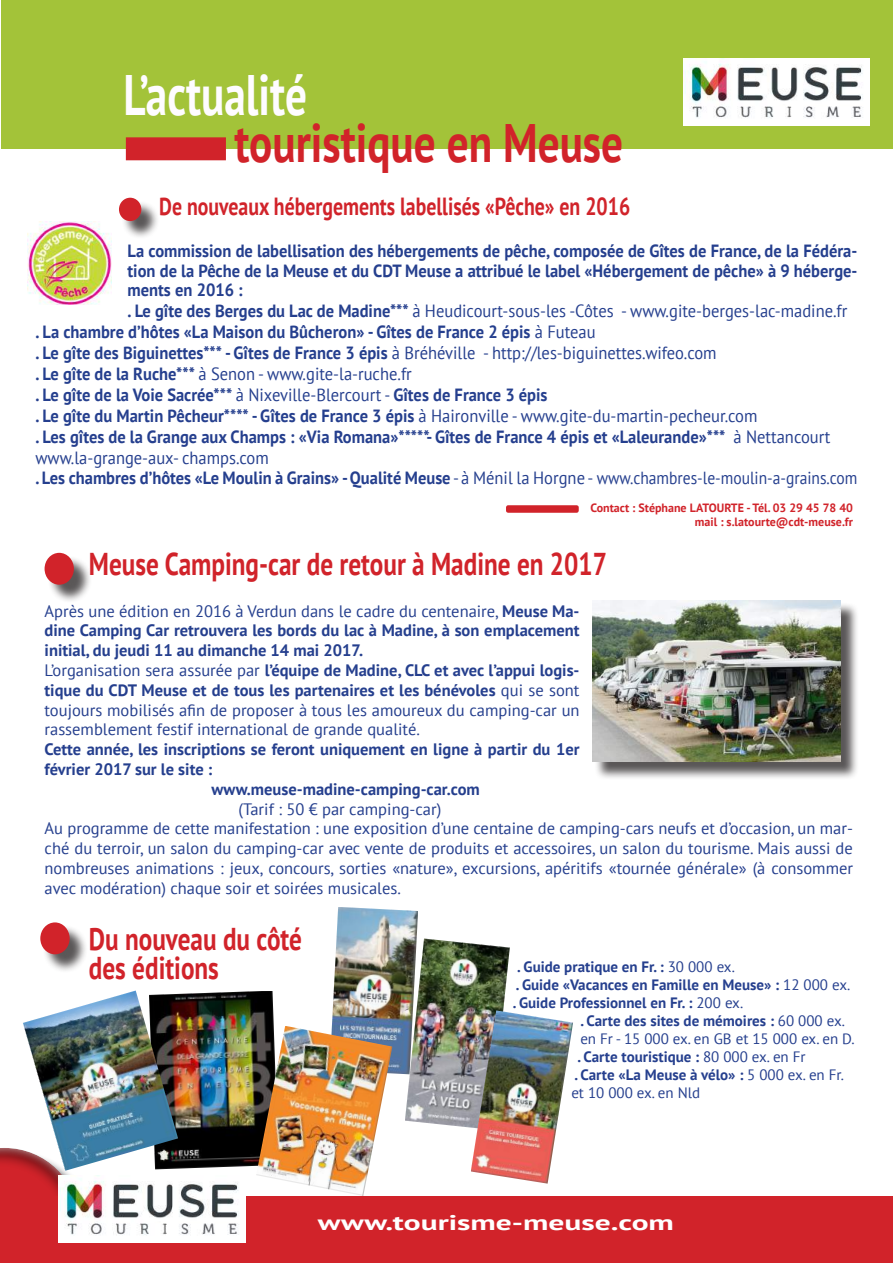
<style>
.page{position:relative;width:893px;height:1263px;background:#fff}
.page>*{position:absolute;margin:0;border:0;box-sizing:border-box;transform-origin:0 0}
.t1{font:700 56.85px "PT Sans";color:#fefcff;scale:.76 1}
.t2{font:700 54px "PT Sans";color:#d1232a;scale:.8 1}
.t3{font:700 31.5px/28.5px "PT Sans";color:#d1232a;scale:.8 1}
.t4{font:700 24.75px "PT Sans";color:#d1232a;scale:.8 1}
.t5{font:700 21px "PT Sans";color:#fff;scale:1.5 1}
.t6{font:700 17.7px "PT Sans";color:#253f8e;scale:.93 1}
.t7{font:17.7px "PT Sans";color:#253f8e;scale:.93 1}
.t8{font:16.5px/19.8px "PT Sans";color:#253f8e}
.t9{font:700 16.5px "PT Sans";color:#253f8e}
.t10{font:700 15px "PT Sans";color:#253f8e}
.t11{font:15px "PT Sans";color:#253f8e}
.t12{font:700 12px/14.4px "PT Sans";color:#d1232a;text-align:right}
.s1{font-weight:700}
.s2{font-weight:400}
.s3{font-weight:400;font-size:17.55px}
</style>
<div class="page">
<div style="left:1px;top:0;width:891px;height:149px;background:#a3c339"></div>
<img style="left:683px;top:59px;width:187px;height:67px">
<div style="left:122px;top:200px;width:38px;height:39px;background:#231f20;opacity:.75"></div>
<div style="left:119px;top:198px;width:22px;height:23px;background:#d1232a;border-radius:50%"></div>
<div style="left:507px;top:506px;width:71px;height:6px;background:#d1232a;border-radius:2px"></div>
<div style="left:506px;top:505px;width:73px;height:8px;border:2px solid #d1232a;border-radius:2px"></div>
<div style="left:0;top:1145px;width:80px;height:118px;background:#fff;opacity:.75"></div>
<div style="left:47px;top:1196px;width:846px;height:67px;background:#d1232a"></div>
<img style="left:58px;top:1175px;width:187px;height:67px">
<img style="left:27px;top:221px;width:85px;height:83px">
<div style="left:595px;top:602px;width:264px;height:178px;background:#231f20;opacity:.75"></div>
<img style="left:592px;top:600px;width:248px;height:161px">
<div style="left:43px;top:925px;width:45px;height:48px;background:#231f20;opacity:.75"></div>
<div style="left:40px;top:922px;width:30px;height:32px;background:#d1232a;border-radius:50%"></div>
<img style="left:178px;top:991px;width:96px;height:178px">
<div style="left:126px;top:137px;width:100px;height:23px;background:#d1232a;border:2px solid #d1232a"></div>
<img style="left:23px;top:990px;width:155px;height:181px">
<div style="left:47px;top:556px;width:45px;height:47px;background:#231f20;opacity:.75"></div>
<div style="left:45px;top:553px;width:29px;height:32px;background:#d1232a;border-radius:50%"></div>
<img style="left:405px;top:938px;width:105px;height:190px">
<img style="left:471px;top:1010px;width:102px;height:173px">
<img style="left:331px;top:907px;width:87px;height:167px">
<img style="left:256px;top:1026px;width:136px;height:170px">
<h1 class="t1" style="left:123px;top:58px;width:243px">L’actualité</h1>
<h2 class="t2" style="left:234px;top:108px;width:487px">touristique en Meuse</h2>
<h3 class="t4" style="left:159px;top:189px;width:590px">De nouveaux hébergements labellisés «Pêche» en 2016</h3>
<p class="t6" style="left:128px;top:239px;width:786px">La commission de labellisation des hébergements de pêche, composée de Gîtes de France, de la Fédéra-</p>
<p class="t6" style="left:128px;top:259px;width:786px">tion de la Pêche de la Meuse et du CDT Meuse a attribué le label «Hébergement de pêche» à 9 héberge-</p>
<p class="t6" style="left:128px;top:279px;width:125px">ments en 2016 :</p>
<p class="t7" style="left:128px;top:300px;width:776px"><span class="s1">. Le gîte des Berges du Lac de Madine***</span> à Heudicourt-sous-les -Côtes - www.gite-berges-lac-madine.fr</p>
<p class="t6" style="left:36px;top:321px;width:604px">. La chambre d’hôtes «La Maison du Bûcheron» - Gîtes de France 2 épis <span class="s2">à Futeau</span></p>
<p class="t7" style="left:36px;top:342px;width:734px"><span class="s1">. Le gîte des Biguinettes*** - Gîtes de France 3 épis</span> à Bréhéville - http://les-biguinettes.wifeo.com</p>
<p class="t7" style="left:36px;top:363px;width:406px"><span class="s1">. Le gîte de la Ruche***</span> à Senon - www.gite-la-ruche.fr</p>
<p class="t6" style="left:36px;top:384px;width:552px">. Le gîte de la Voie Sacrée*** <span class="s2">à Nixeville-Blercourt -</span> Gîtes de France 3 épis</p>
<p class="t6" style="left:36px;top:405px;width:778px">. Le gîte du Martin Pêcheur**** - Gîtes de France 3 épis <span class="s2">à Haironville - www.gite-du-martin-pecheur.com</span></p>
<p class="t6" style="left:36px;top:426px;width:856px">. Les gîtes de la Grange aux Champs : «Via Romana»*****- Gîtes de France 4 épis et «Laleurande»*** <span class="s2">à Nettancourt</span></p>
<p class="t7" style="left:36px;top:447px;width:252px">www.la-grange-aux- champs.com</p>
<p class="t6" style="left:36px;top:466px;width:885px">. Les chambres d’hôtes «Le Moulin à Grains» - Qualité Meuse <span class="s2">- à Ménil la Horgne -</span> <span class="s3">www.chambres-le-moulin-a-grains.com</span></p>
<p class="t12" style="left:590px;top:500px;width:264px">Contact : Stéphane LATOURTE - Tél. 03 29 45 78 40 mail : s.latourte@cdt-meuse.fr</p>
<h3 class="t3" style="left:89px;top:549px;width:649px">Meuse Camping-car de retour à Madine en 2017</h3>
<p class="t8" style="left:45px;top:600px;width:536px">Après une édition en 2016 à Verdun dans le cadre du centenaire, <span class="s1">Meuse Ma&shy;dine Camping Car retrouvera les bords du lac à Madine, à son emplacement initial, du jeudi 11 au dimanche 14 mai 2017.<br></span>L’organisation sera assurée par <span class="s1">l’équipe de Madine, CLC et avec l’appui logis&shy;tique du CDT Meuse et de tous les partenaires et les bénévoles</span> qui se sont toujours mobilisés afin de proposer à tous les amoureux du camping-car un rassemblement festif international de grande qualité.</p>
<p class="t9" style="left:45px;top:738px;width:536px">Cette année, les inscriptions se feront uniquement en ligne à partir du 1er</p>
<p class="t9" style="left:45px;top:758px;width:169px">février 2017 sur le site :</p>
<p class="t9" style="left:211px;top:778px;width:270px">www.meuse-madine-camping-car.com</p>
<p class="t8" style="left:45px;top:798px;width:810px;text-indent:194px">(Tarif : 50 € par camping-car)<br>Au programme de cette manifestation : une exposition d’une centaine de camping-cars neufs et d’occasion, un mar&shy;ché du terroir, un salon du camping-car avec vente de produits et accessoires, un salon du tourisme. Mais aussi de nombreuses animations : jeux, concours, sorties «nature», excursions, apéritifs «tournée générale» (à consommer avec modération) chaque soir et soirées musicales.</p>
<h3 class="t3" style="left:89px;top:924px;width:268px">Du nouveau du côté des éditions</h3>
<p class="t10" style="left:517px;top:957px;width:219px">. Guide pratique en Fr. : <span class="s2">30 000 ex.</span></p>
<p class="t10" style="left:516px;top:975px;width:336px">. Guide «Vacances en Famille en Meuse» : <span class="s2">12 000 ex.</span></p>
<p class="t10" style="left:513px;top:993px;width:232px">. Guide Professionnel en Fr. : <span class="s2">200 ex.</span></p>
<p class="t10" style="left:580px;top:1011px;width:266px">. Carte des sites de mémoires : <span class="s2">60 000 ex.</span></p>
<p class="t11" style="left:580px;top:1029px;width:276px">en Fr - 15 000 ex. en GB et 15 000 ex. en D.</p>
<p class="t10" style="left:577px;top:1047px;width:230px">. Carte touristique : <span class="s2">80 000 ex. en Fr</span></p>
<p class="t10" style="left:574px;top:1065px;width:271px">. Carte «La Meuse à vélo» : <span class="s2">5 000 ex. en Fr.</span></p>
<p class="t11" style="left:571px;top:1083px;width:131px">et 10 000 ex. en Nld</p>
<p class="t5" style="left:318px;top:1209px;width:239px">www.tourisme-meuse.com</p>
</div>
